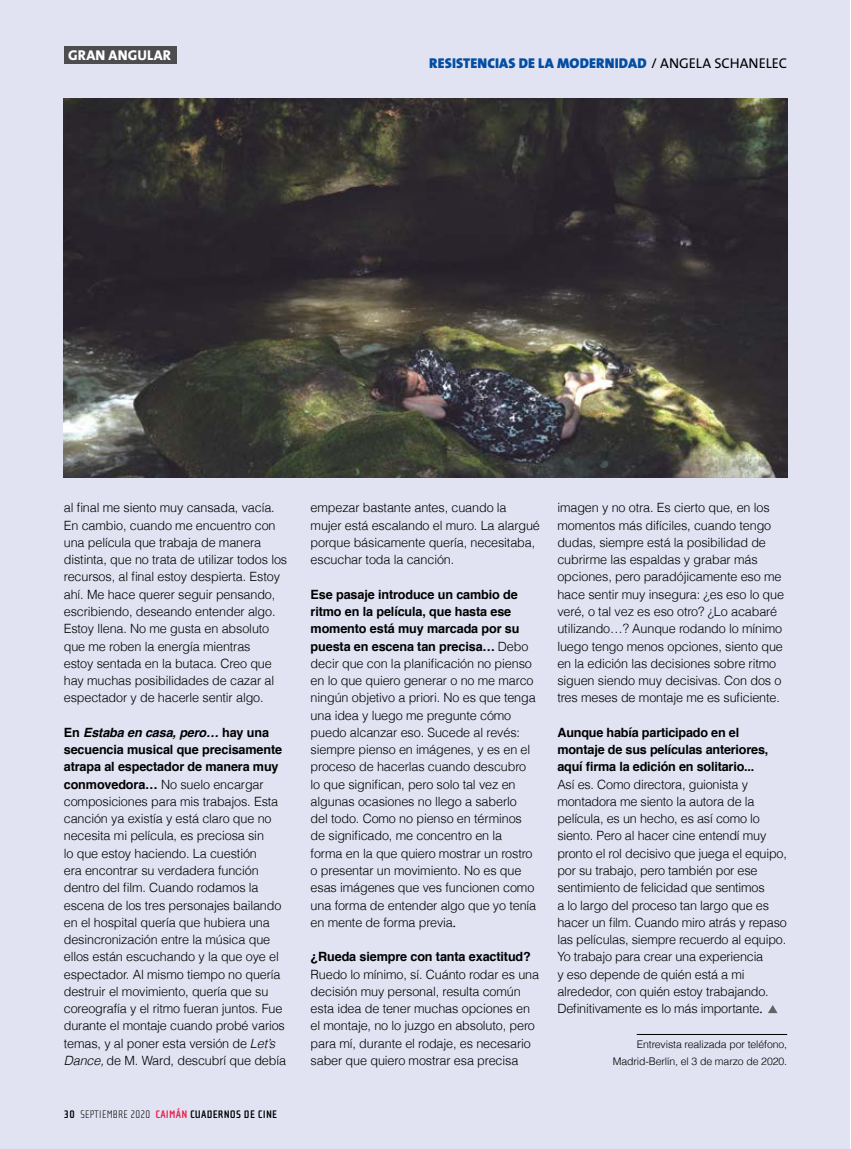
<style>
.page{position:relative;width:851px;height:1149px;background:#fff}
.page>*{position:absolute;margin:0;border:0;box-sizing:border-box;transform-origin:0 0}
.t1{font:900 14.25px "The Sans";letter-spacing:.01em;color:#034ea2}
.t2{font:800 14.25px "The Sans";letter-spacing:.01em;color:#fff}
.Cuaderno_Actualidad{font:300 12.75px/17.2px "Helvetica";letter-spacing:-.01em;color:#000}
.t3{font:700 11.25px "Cholla Sans";letter-spacing:.02em;color:#000}
.t4{font:300 10.5px/17.2px "Helvetica";letter-spacing:-.01em;color:#000;text-align:right}
.s1{font-weight:400;color:#000}
.s2{font-weight:700}
.s3{font-weight:700;font-style:italic}
.s4{font-style:italic}
.s5{font-weight:100}
.s6{color:#ed1846}
.s7{font-family:"Mercury Text G1";font-weight:400;font-size:13.5px}
</style>
<div class="page">
<div style="left:0;top:0;width:850px;height:1148px;background:#e1e2f2"></div>
<hr style="left:636px;top:1033px;width:151px;height:1px;background:#000">
<svg style="left:768px;top:1005px;width:9px;height:7px"></svg>
<img style="left:64px;top:98px;width:723px;height:380px">
<div style="left:64px;top:46px;width:112px;height:18px;background:#4d4d4f"></div>
<p class="t2" style="left:68px;top:43px;width:104px">GRAN ANGULAR</p>
<p class="t1" style="left:429px;top:51px;width:359px">RESISTENCIAS DE LA MODERNIDAD <span class="s1">/ ANGELA SCHANELEC</span></p>
<p class="Cuaderno_Actualidad" style="left:64px;top:498px;width:225px">al final me siento muy cansada, vacía.<br>En cambio, cuando me encuentro con una película que trabaja de manera distinta, que no trata de utilizar todos los recursos, al final estoy despierta. Estoy ahí. Me hace querer seguir pensando, escribiendo, deseando entender algo.<br>Estoy llena. No me gusta en absoluto que me roben la energía mientras<br>estoy sentada en la butaca. Creo que hay muchas posibilidades de cazar al espectador y de hacerle sentir algo.</p>
<p class="Cuaderno_Actualidad" style="left:64px;top:723px;width:224px"><span class="s2">En</span> <span class="s3">Estaba en casa, pero…</span> <span class="s2">hay una secuencia musical que precisamente atrapa al espectador de manera muy conmovedora…</span> No suelo encargar composiciones para mis trabajos. Esta canción ya existía y está claro que no necesita mi película, es preciosa sin<br>lo que estoy haciendo. La cuestión<br>era encontrar su verdadera función dentro del film. Cuando rodamos la escena de los tres personajes bailando en el hospital quería que hubiera una desincronización entre la música que ellos están escuchando y la que oye el espectador. Al mismo tiempo no quería destruir el movimiento, quería que su coreografía y el ritmo fueran juntos. Fue durante el montaje cuando probé varios temas, y al poner esta versión de <span class="s4">Let’s Dance,</span> de M. Ward, descubrí que debía</p>
<p class="t3" style="left:64px;top:1107px;width:215px">30 <span class="s5">SEPTIEMBRE 2020</span> <span class="s6">CAIMÁN</span> CUADERNOS DE CINE</p>
<p class="Cuaderno_Actualidad" style="left:310px;top:498px;width:231px">empezar bastante antes, cuando la mujer está escalando el muro. La alargué porque básicamente quería, necesitaba, escuchar toda la canción.</p>
<p class="Cuaderno_Actualidad" style="left:310px;top:585px;width:227px"><span class="s2">Ese pasaje introduce un cambio de ritmo en la película, que hasta ese momento está muy marcada por su puesta en escena tan precisa…</span> Debo decir que con la planificación no pienso en lo que quiero generar o no me marco ningún objetivo a priori. No es que tenga una idea y luego me pregunte cómo puedo alcanzar eso. Sucede al revés: siempre pienso en imágenes, y es en el proceso de hacerlas cuando descubro lo que significan, pero solo tal vez en algunas ocasiones no llego a saberlo del todo. Como no pienso en términos de significado, me concentro en la forma en la que quiero mostrar un rostro o presentar un movimiento. No es que esas imágenes que ves funcionen como una forma de entender algo que yo tenía en mente de forma previa<span class="s7">.</span></p>
<p class="Cuaderno_Actualidad" style="left:310px;top:947px;width:230px"><span class="s2">¿Rueda siempre con tanta exactitud?<br></span>Ruedo lo mínimo, sí. Cuánto rodar es una decisión muy personal, resulta común esta idea de tener muchas opciones en el montaje, no lo juzgo en absoluto, pero para mí, durante el rodaje, es necesario saber que quiero mostrar esa precisa</p>
<p class="Cuaderno_Actualidad" style="left:557px;top:498px;width:228px">imagen y no otra. Es cierto que, en los momentos más difíciles, cuando tengo dudas, siempre está la posibilidad de cubrirme las espaldas y grabar más opciones, pero paradójicamente eso me hace sentir muy insegura: ¿es eso lo que veré, o tal vez es eso otro? ¿Lo acabaré utilizando…? Aunque rodando lo mínimo luego tengo menos opciones, siento que en la edición las decisiones sobre ritmo siguen siendo muy decisivas. Con dos o tres meses de montaje me es suficiente.</p>
<p class="Cuaderno_Actualidad" style="left:557px;top:723px;width:231px"><span class="s2">Aunque había participado en el montaje de sus películas anteriores, aquí firma la edición en solitario...<br></span>Así es. Como directora, guionista y montadora me siento la autora de la película, es un hecho, es así como lo siento. Pero al hacer cine entendí muy pronto el rol decisivo que juega el equipo, por su trabajo, pero también por ese sentimiento de felicidad que sentimos<br>a lo largo del proceso tan largo que es hacer un film. Cuando miro atrás y repaso las películas, siempre recuerdo al equipo.<br>Yo trabajo para crear una experiencia<br>y eso depende de quién está a mi alrededor, con quién estoy trabajando.<br>Definitivamente es lo más importante<span class="s7">.</span></p>
<p class="t4" style="left:612px;top:1034px;width:176px">Entrevista realizada por teléfono,<br>Madrid-Berlín, el 3 de marzo de 2020.</p>
</div>
